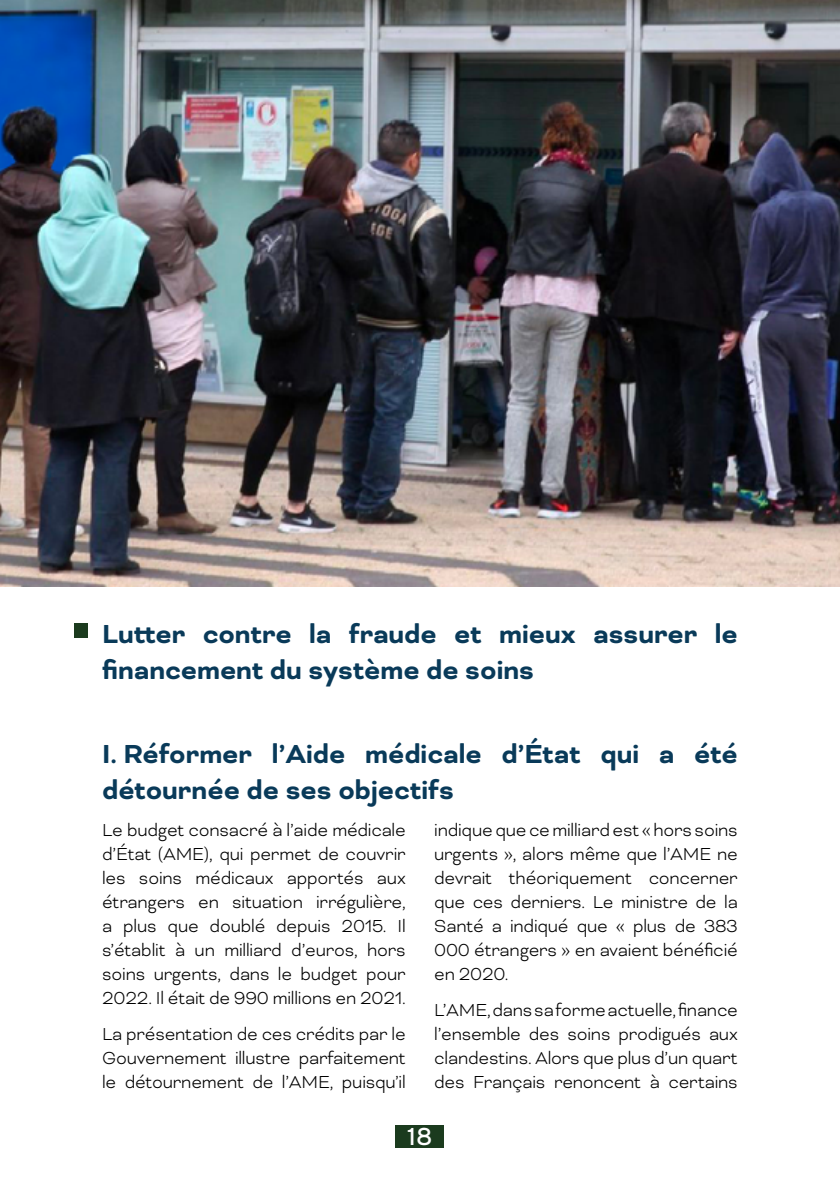
<style>
.page{position:relative;width:840px;height:1191px;background:#fff}
.page>*{position:absolute;margin:0;border:0;box-sizing:border-box;transform-origin:0 0}
.t1{font:700 30px/36px "Bicyclette";color:#093a59}
.t2{font:24.4px "Interstate";color:#fff}
.t3{font:300 20px/24px "Bicyclette";letter-spacing:-.01em;color:#000;text-align:justify}
</style>
<div class="page">
<div style="left:396px;top:1125px;width:48px;height:22px;background:#1b3b1e"></div>
<div style="left:74px;top:623px;width:14px;height:14px;background:#1b3b1e"></div>
<img style="left:0;top:0;width:839px;height:587px">
<h1 class="t1" style="left:102px;top:616px;width:636px">Lutter contre la fraude et mieux assurer le financement du système de soins</h1>
<h1 class="t1" style="left:102px;top:736px;width:637px">I. Réformer l’Aide médicale d’État qui a été détournée de ses objectifs</h1>
<p class="t3" style="left:102px;top:817px;width:305px">Le budget consacré à l’aide médicale d’État (AME), qui permet de couvrir les soins médicaux apportés aux étrangers en situation irrégulière, a plus que doublé depuis 2015. Il s’établit à un milliard d’euros, hors soins urgents, dans le budget pour 2022. Il était de 990 millions en 2021.</p>
<p class="t3" style="left:102px;top:1021px;width:305px">La présentation de ces crédits par le Gouvernement illustre parfaitement le détournement de l’AME, puisqu’il</p>
<p class="t3" style="left:434px;top:817px;width:305px">indique que ce milliard est « hors soins urgents », alors même que l’AME ne devrait théoriquement concerner que ces derniers. Le ministre de la Santé a indiqué que « plus de 383<br>000 étrangers » en avaient bénéficié en 2020.</p>
<p class="t3" style="left:434px;top:997px;width:305px">L’AME, dans sa forme actuelle, finance l’ensemble des soins prodigués aux clandestins. Alors que plus d’un quart des Français renoncent à certains</p>
<p class="t2" style="left:407px;top:1122px;width:26px">18</p>
</div>
